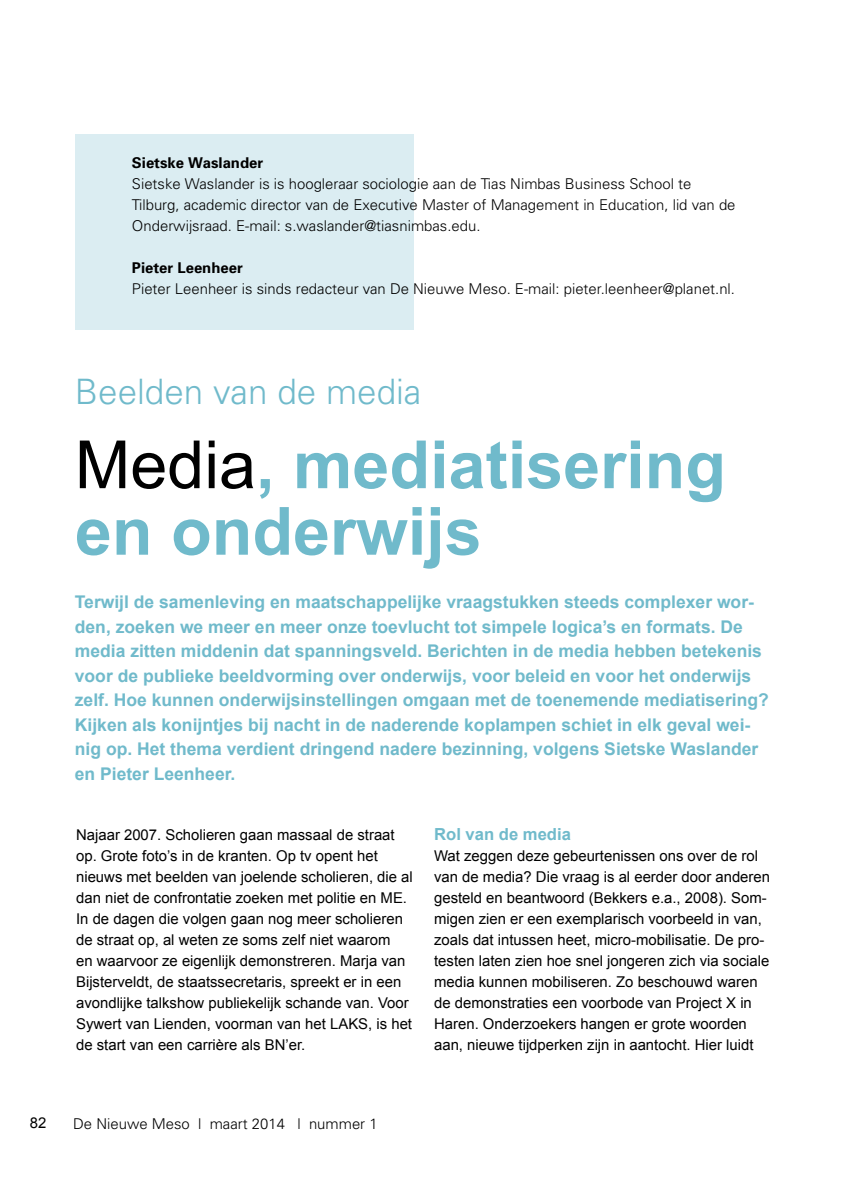
<style>
.page{position:relative;width:844px;height:1191px;background:#fff}
.page>*{position:absolute;margin:0;border:0;box-sizing:border-box;transform-origin:0 0}
.t1{font:700 66.5px/66.5px "Arial";color:#70bacb}
.t2{font:300 35px "Univers";color:#70bacb}
.t3{font:700 17.5px/24.5px "Arial";color:#70bacb}
.t4{font:700 16.62px "Arial";color:#70bacb}
.t5{font:14.88px/21px "Arial";color:#000}
.t6{font:300 14.88px/21px "Univers";color:#000}
.t7{font:700 14.88px "Univers";color:#000}
.s1{font-weight:400;color:#000}
</style>
<div class="page">
<div style="left:75px;top:134px;width:338px;height:195px;background:#dbedf2"></div>
<p class="t7" style="left:132px;top:153px;width:133px">Sietske Waslander</p>
<p class="t6" style="left:132px;top:173px;width:605px">Sietske Waslander is is hoogleraar sociologie aan de Tias Nimbas Business School te<br>Tilburg, academic director van de Executive Master of Management in Education, lid van de<br>Onderwijsraad. E-mail: s.waslander@tiasnimbas.edu.</p>
<p class="t7" style="left:132px;top:258px;width:112px">Pieter Leenheer</p>
<p class="t6" style="left:132px;top:278px;width:604px">Pieter Leenheer is sinds redacteur van De Nieuwe Meso. E-mail: pieter.leenheer@planet.nl.</p>
<h2 class="t2" style="left:75px;top:371px;width:348px">Beelden van de media</h2>
<h1 class="t1" style="left:75px;top:433px;width:652px"><span class="s1">Media</span>, mediatisering en onderwijs</h1>
<p class="t3" style="left:75px;top:590px;width:695px">Terwijl de samenleving en maatschappelijke vraagstukken steeds complexer wor&shy;den, zoeken we meer en meer onze toevlucht tot simpele logica’s en formats. De media zitten middenin dat spanningsveld. Berichten in de media hebben betekenis voor de publieke beeldvorming over onderwijs, voor beleid en voor het onderwijs zelf. Hoe kunnen onderwijsinstellingen omgaan met de toenemende mediatisering?<br>Kijken als konijntjes bij nacht in de naderende koplampen schiet in elk geval wei&shy;nig op. Het thema verdient dringend nadere bezinning, volgens Sietske Waslander en Pieter Leenheer.</p>
<p class="t5" style="left:76px;top:824px;width:338px">Najaar 2007. Scholieren gaan massaal de straat op. Grote foto’s in de kranten. Op tv opent het nieuws met beelden van joelende scholieren, die al dan niet de confrontatie zoeken met politie en ME.<br>In de dagen die volgen gaan nog meer scholieren de straat op, al weten ze soms zelf niet waarom<br>en waarvoor ze eigenlijk demonstreren. Marja van Bijsterveldt, de staatssecretaris, spreekt er in een avondlijke talkshow publiekelijk schande van. Voor Sywert van Lienden, voorman van het LAKS, is het de start van een carrière als BN’er.</p>
<p class="t4" style="left:434px;top:823px;width:138px">Rol van de media</p>
<p class="t5" style="left:434px;top:845px;width:337px">Wat zeggen deze gebeurtenissen ons over de rol van de media? Die vraag is al eerder door anderen gesteld en beantwoord (Bekkers e.a., 2008). Som&shy;migen zien er een exemplarisch voorbeeld in van, zoals dat intussen heet, micro-mobilisatie. De pro&shy;testen laten zien hoe snel jongeren zich via sociale media kunnen mobiliseren. Zo beschouwd waren de demonstraties een voorbode van Project X in Haren. Onderzoekers hangen er grote woorden aan, nieuwe tijdperken zijn in aantocht. Hier luidt</p>
<p class="t5" style="left:30px;top:1112px;width:18px">82</p>
<p class="t6" style="left:73px;top:1112px;width:306px">De Nieuwe Meso | maart 2014 | nummer 1</p>
</div>
